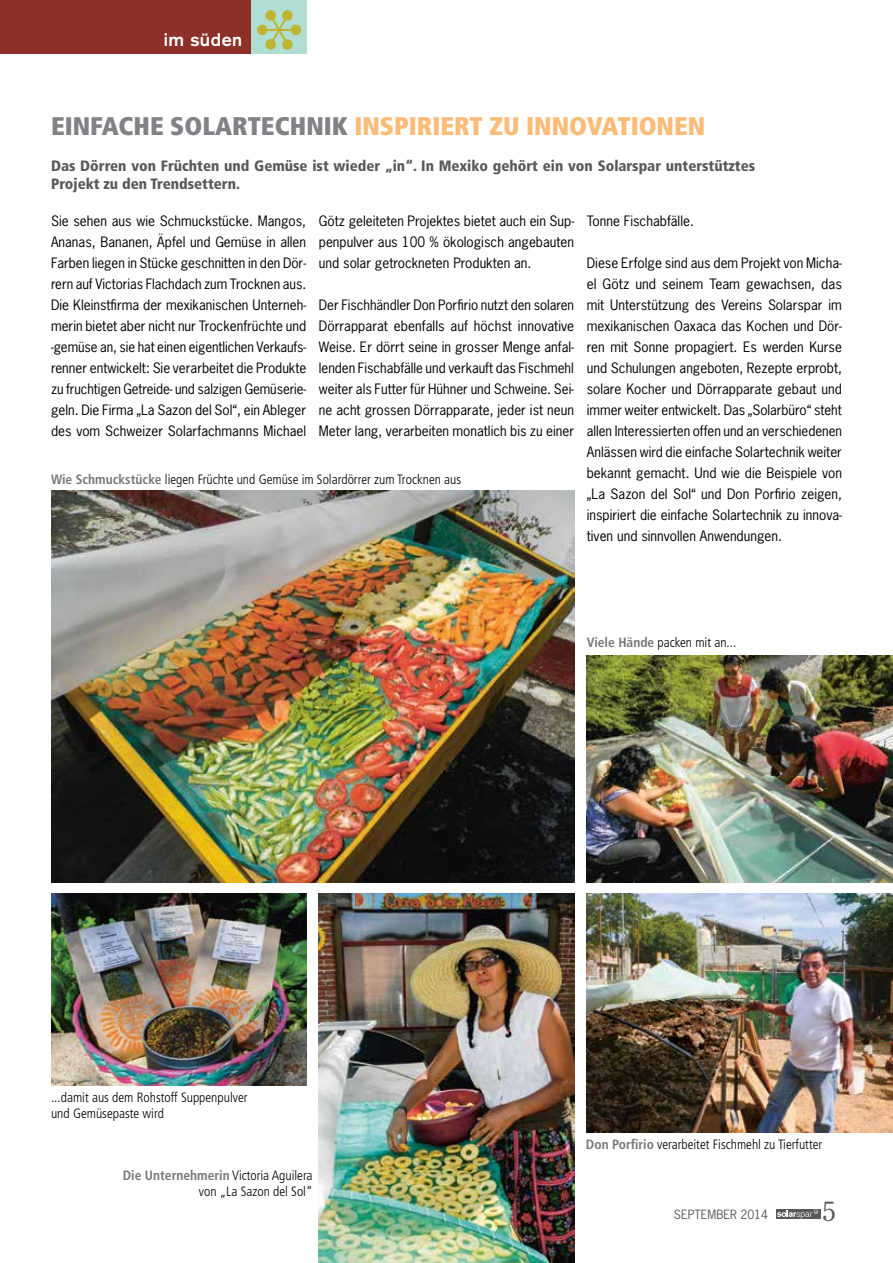
<style>
.page{position:relative;width:893px;height:1263px;background:#fff}
.page>*{position:absolute;margin:0;border:0;box-sizing:border-box;transform-origin:0 0}
.t1{font:27px "Century Old Style LT";color:#58595b}
.t2{font:900 condensed 25.5px "Frutiger";color:#fcbb76}
.t3{font:700 18px "Akzidenz Grotesk";letter-spacing:.03em;color:#fff}
.t4{font:900 condensed 15px/18px "Frutiger";color:#58595b}
.t5{font:13.5px/21px "News Gothic Std";color:#000;text-align:justify}
.t6{font:300 condensed 13.5px/16.2px "Frutiger";color:#000;text-align:right}
.t7{font:12px "News Gothic Std";color:#58595b}
.s1{color:#808285}
.s2{font-weight:700;color:#77787b}
</style>
<div class="page">
<div style="left:776px;top:1209px;width:44px;height:10px;background:#58595b"></div>
<svg style="left:777px;top:1209px;width:41px;height:10px"></svg>
<img style="left:587px;top:655px;width:306px;height:227px">
<img style="left:51px;top:490px;width:523px;height:392px">
<img style="left:318px;top:893px;width:257px;height:370px">
<img style="left:51px;top:893px;width:255px;height:192px">
<img style="left:587px;top:893px;width:306px;height:239px">
<div style="left:0;top:0;width:252px;height:53px;background:#8d3028"></div>
<div style="left:251px;top:0;width:55px;height:53px;background:#b1ded3"></div>
<svg style="left:257px;top:10px;width:44px;height:40px"></svg>
<h3 class="t3" style="left:164px;top:29px;width:80px">im süden</h3>
<h2 class="t2" style="left:51px;top:111px;width:656px"><span class="s1">EINFACHE SOLARTECHNIK</span> INSPIRIERT ZU INNOVATIONEN</h2>
<p class="t4" style="left:51px;top:157px;width:706px">Das Dörren von Früchten und Gemüse ist wieder „in“. In Mexiko gehört ein von Solarspar unterstütztes<br>Projekt zu den Trendsettern.</p>
<p class="t5" style="left:319px;top:211px;width:257px">Götz geleiteten Projektes bietet auch ein Sup&shy;penpulver aus 100 % ökologisch angebauten und solar getrockneten Produkten an.</p>
<p class="t5" style="left:319px;top:295px;width:257px">Der Fischhändler Don Porfirio nutzt den solaren Dörrapparat ebenfalls auf höchst innovative Weise. Er dörrt seine in grosser Menge anfal&shy;lenden Fischabfälle und verkauft das Fischmehl weiter als Futter für Hühner und Schweine. Sei&shy;ne acht grossen Dörrapparate, jeder ist neun Meter lang, verarbeiten monatlich bis zu einer</p>
<p class="t5" style="left:51px;top:211px;width:257px">Sie sehen aus wie Schmuckstücke. Mangos, Ananas, Bananen, Äpfel und Gemüse in allen Farben liegen in Stücke geschnitten in den Dör&shy;rern auf Victorias Flachdach zum Trocknen aus.<br>Die Kleinstfirma der mexikanischen Unterneh&shy;merin bietet aber nicht nur Trockenfrüchte und -gemüse an, sie hat einen eigentlichen Verkaufs&shy;renner entwickelt: Sie verarbeitet die Produkte zu fruchtigen Getreide- und salzigen Gemüserie&shy;geln. Die Firma „La Sazon del Sol“, ein Ableger des vom Schweizer Solarfachmanns Michael</p>
<p class="t5" style="left:587px;top:211px;width:109px">Tonne Fischabfälle.</p>
<p class="t5" style="left:587px;top:253px;width:257px">Diese Erfolge sind aus dem Projekt von Micha&shy;el Götz und seinem Team gewachsen, das mit Unterstützung des Vereins Solarspar im mexikanischen Oaxaca das Kochen und Dör&shy;ren mit Sonne propagiert. Es werden Kurse und Schulungen angeboten, Rezepte erprobt, solare Kocher und Dörrapparate gebaut und immer weiter entwickelt. Das „Solarbüro“ steht allen Interessierten offen und an verschiedenen Anlässen wird die einfache Solartechnik weiter bekannt gemacht. Und wie die Beispiele von „La Sazon del Sol“ und Don Porfirio zeigen, inspiriert die einfache Solartechnik zu innova&shy;tiven und sinnvollen Anwendungen.</p>
<p class="t6" style="left:51px;top:472px;width:412px"><span class="s2">Wie Schmuckstücke</span> liegen Früchte und Gemüse im Solardörrer zum Trocknen aus</p>
<p class="t6" style="left:51px;top:1089px;width:198px;text-align:left">...damit aus dem Rohstoff Suppenpulver und Gemüsepaste wird</p>
<p class="t6" style="left:123px;top:1167px;width:191px"><span class="s2">Die Unternehmerin</span> Victoria Aguilera von „La Sazon del Sol“</p>
<p class="t6" style="left:587px;top:634px;width:151px"><span class="s2">Viele Hände</span> packen mit an...</p>
<p class="t6" style="left:586px;top:1136px;width:238px"><span class="s2">Don Porfirio</span> verarbeitet Fischmehl zu Tierfutter</p>
<p class="t7" style="left:674px;top:1206px;width:96px">SEPTEMBER 2014</p>
<h1 class="t1" style="left:822px;top:1193px;width:15px">5</h1>
</div>
